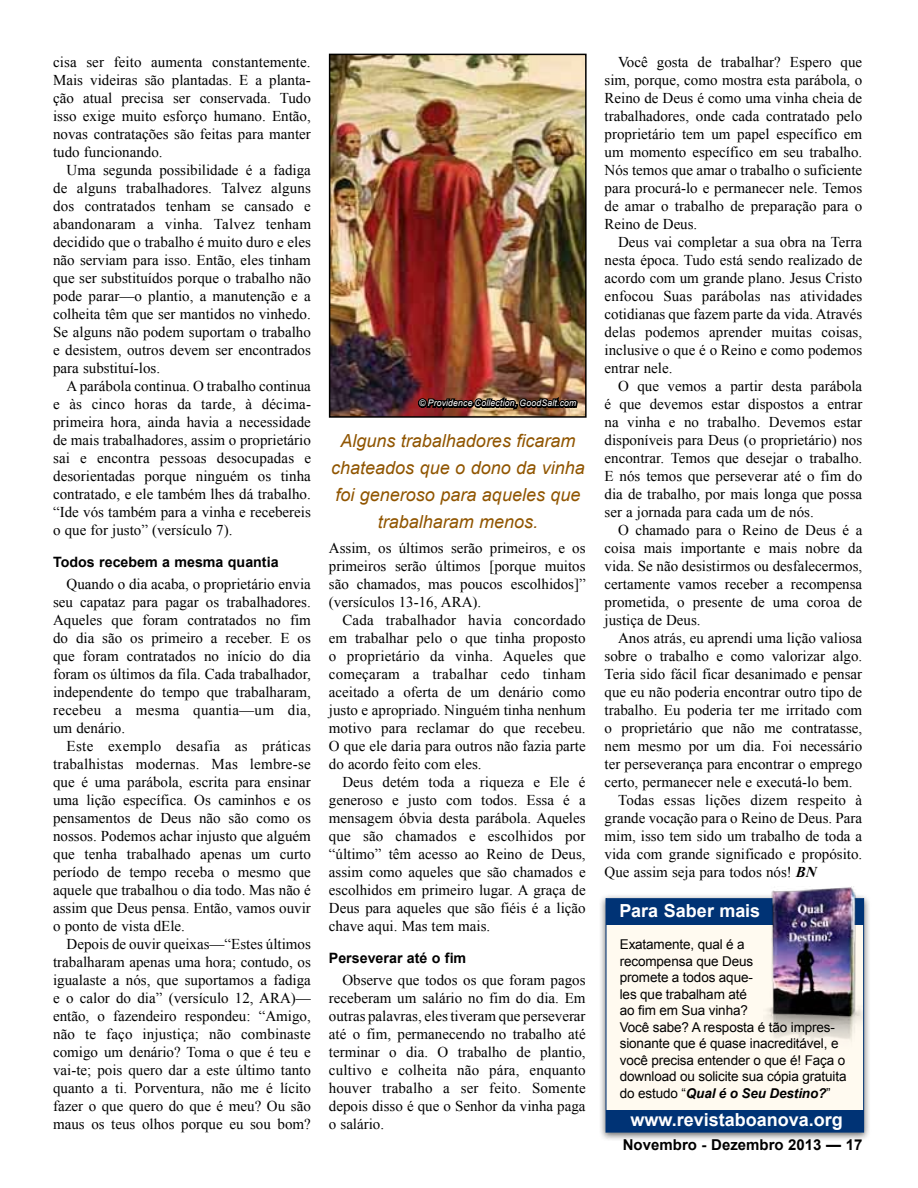
<style>
.page{position:relative;width:918px;height:1188px;background:#fff}
.page>*{position:absolute;margin:0;border:0;box-sizing:border-box;transform-origin:0 0}
.t1{font:italic 18px/27px "Arial";color:#905501;text-align:center}
.t2{font:700 18px "Arial";color:#fff}
.t3{font:15px/18px "Times New Roman";color:#000;text-align:justify}
.t4{font:700 15px "Arial";color:#000}
.t5{font:700 14.25px "Arial";color:#000}
.t6{font:13.5px/16.5px "Arial";letter-spacing:-.01em;color:#000}
.t7{font:italic 9px "Arial";letter-spacing:.025em;color:#fff;scale:.95 1}
.s1{font-weight:700;font-style:italic}
</style>
<div class="page">
<div style="left:599px;top:893px;width:272px;height:249px;background:#000;opacity:.6"></div>
<div style="left:606px;top:898px;width:258px;height:234px;background:#fffaf0;border:1px solid #003375"></div>
<div style="left:606px;top:899px;width:257px;height:26px;background:#003375"></div>
<div style="left:606px;top:1110px;width:258px;height:22px;background:#003375"></div>
<img style="left:763px;top:887px;width:100px;height:167px">
<img style="left:332px;top:57px;width:252px;height:358px">
<div style="left:329px;top:54px;width:258px;height:364px;border:2px solid #000"></div>
<img style="left:416px;top:372px;width:164px;height:46px">
<p class="t3" style="left:53px;top:53px;width:259px">cisa ser feito aumenta constantemente.<br>Mais videiras são plantadas. E a planta&shy;ção atual precisa ser conservada. Tudo isso exige muito esforço humano. Então, novas contratações são feitas para manter tudo funcionando.</p>
<p class="t3" style="left:53px;top:161px;width:259px;text-indent:14px">Uma segunda possibilidade é a fadiga de alguns trabalhadores. Talvez alguns dos contratados tenham se cansado e abandonaram a vinha. Talvez tenham decidido que o trabalho é muito duro e eles não serviam para isso. Então, eles tinham que ser substituídos porque o trabalho não pode parar—o plantio, a manutenção e a colheita têm que ser mantidos no vinhedo.<br>Se alguns não podem suportam o trabalho e desistem, outros devem ser encontrados para substituí-los.</p>
<p class="t3" style="left:53px;top:377px;width:259px;text-indent:14px">A parábola continua. O trabalho continua e às cinco horas da tarde, à décima&shy;primeira hora, ainda havia a necessidade de mais trabalhadores, assim o proprietário sai e encontra pessoas desocupadas e desorientadas porque ninguém os tinha contratado, e ele também lhes dá trabalho. “Ide vós também para a vinha e recebereis o que for justo” (versículo 7).</p>
<p class="t5" style="left:53px;top:552px;width:227px">Todos recebem a mesma quantia</p>
<p class="t3" style="left:53px;top:575px;width:259px;text-indent:14px">Quando o dia acaba, o proprietário envia seu capataz para pagar os trabalhadores.<br>Aqueles que foram contratados no fim do dia são os primeiro a receber. E os que foram contratados no início do dia foram os últimos da fila. Cada trabalhador, independente do tempo que trabalharam, recebeu a mesma quantia—um dia, um denário.</p>
<p class="t3" style="left:53px;top:737px;width:259px;text-indent:14px">Este exemplo desafia as práticas trabalhistas modernas. Mas lembre-se que é uma parábola, escrita para ensinar uma lição específica. Os caminhos e os pensamentos de Deus não são como os nossos. Podemos achar injusto que alguém que tenha trabalhado apenas um curto período de tempo receba o mesmo que aquele que trabalhou o dia todo. Mas não é assim que Deus pensa. Então, vamos ouvir o ponto de vista dEle.</p>
<p class="t3" style="left:53px;top:935px;width:259px;text-indent:14px">Depois de ouvir queixas—“Estes últimos trabalharam apenas uma hora; contudo, os igualaste a nós, que suportamos a fadiga e o calor do dia” (versículo 12, ARA)— então, o fazendeiro respondeu: “Amigo, não te faço injustiça; não combinaste comigo um denário? Toma o que é teu e vai-te; pois quero dar a este último tanto quanto a ti. Porventura, não me é lícito fazer o que quero do que é meu? Ou são maus os teus olhos porque eu sou bom?</p>
<p class="t7" style="left:419px;top:397px;width:167px">© Providence Collection, GoodSalt.com</p>
<p class="t1" style="left:331px;top:427px;width:255px">Alguns trabalhadores ficaram chateados que o dono da vinha foi generoso para aqueles que trabalharam menos.</p>
<p class="t3" style="left:329px;top:539px;width:258px">Assim, os últimos serão primeiros, e os primeiros serão últimos [porque muitos são chamados, mas poucos escolhidos]” (versículos 13-16, ARA).</p>
<p class="t3" style="left:329px;top:611px;width:258px;text-indent:14px">Cada trabalhador havia concordado em trabalhar pelo o que tinha proposto o proprietário da vinha. Aqueles que começaram a trabalhar cedo tinham aceitado a oferta de um denário como justo e apropriado. Ninguém tinha nenhum motivo para reclamar do que recebeu.<br>O que ele daria para outros não fazia parte do acordo feito com eles.</p>
<p class="t3" style="left:329px;top:773px;width:258px;text-indent:13px">Deus detém toda a riqueza e Ele é generoso e justo com todos. Essa é a mensagem óbvia desta parábola. Aqueles que são chamados e escolhidos por “último” têm acesso ao Reino de Deus, assim como aqueles que são chamados e escolhidos em primeiro lugar. A graça de Deus para aqueles que são fiéis é a lição chave aqui. Mas tem mais.</p>
<p class="t5" style="left:329px;top:948px;width:139px">Perseverar até o fim</p>
<p class="t3" style="left:329px;top:971px;width:258px;text-indent:14px">Observe que todos os que foram pagos receberam um salário no fim do dia. Em outras palavras, eles tiveram que perseverar até o fim, permanecendo no trabalho até terminar o dia. O trabalho de plantio, cultivo e colheita não pára, enquanto houver trabalho a ser feito. Somente depois disso é que o Senhor da vinha paga o salário.</p>
<p class="t3" style="left:605px;top:53px;width:259px;text-indent:14px">Você gosta de trabalhar? Espero que sim, porque, como mostra esta parábola, o Reino de Deus é como uma vinha cheia de trabalhadores, onde cada contratado pelo proprietário tem um papel específico em um momento específico em seu trabalho.<br>Nós temos que amar o trabalho o suficiente para procurá-lo e permanecer nele. Temos de amar o trabalho de preparação para o Reino de Deus.</p>
<p class="t3" style="left:605px;top:233px;width:259px;text-indent:14px">Deus vai completar a sua obra na Terra nesta época. Tudo está sendo realizado de acordo com um grande plano. Jesus Cristo enfocou Suas parábolas nas atividades cotidianas que fazem parte da vida. Através delas podemos aprender muitas coisas, inclusive o que é o Reino e como podemos entrar nele.</p>
<p class="t3" style="left:605px;top:377px;width:259px;text-indent:14px">O que vemos a partir desta parábola é que devemos estar dispostos a entrar na vinha e no trabalho. Devemos estar disponíveis para Deus (o proprietário) nos encontrar. Temos que desejar o trabalho.<br>E nós temos que perseverar até o fim do dia de trabalho, por mais longa que possa ser a jornada para cada um de nós.</p>
<p class="t3" style="left:605px;top:521px;width:259px;text-indent:14px">O chamado para o Reino de Deus é a coisa mais importante e mais nobre da vida. Se não desistirmos ou desfalecermos, certamente vamos receber a recompensa prometida, o presente de uma coroa de justiça de Deus.</p>
<p class="t3" style="left:618px;top:629px;width:246px">Anos atrás, eu aprendi uma lição valiosa</p>
<p class="t3" style="left:605px;top:647px;width:259px">sobre o trabalho e como valorizar algo.</p>
<p class="t3" style="left:605px;top:665px;width:259px">Teria sido fácil ficar desanimado e pensar</p>
<p class="t3" style="left:605px;top:683px;width:259px">que eu não poderia encontrar outro tipo de</p>
<p class="t3" style="left:605px;top:701px;width:259px">trabalho. Eu poderia ter me irritado com</p>
<p class="t3" style="left:605px;top:719px;width:259px">o proprietário que não me contratasse,</p>
<p class="t3" style="left:605px;top:737px;width:259px">nem mesmo por um dia. Foi necessário</p>
<p class="t3" style="left:605px;top:755px;width:259px">ter perseverança para encontrar o emprego</p>
<p class="t3" style="left:605px;top:773px;width:249px">certo, permanecer nele e executá-lo bem.</p>
<p class="t3" style="left:618px;top:791px;width:246px">Todas essas lições dizem respeito à</p>
<p class="t3" style="left:605px;top:809px;width:259px">grande vocação para o Reino de Deus. Para</p>
<p class="t3" style="left:605px;top:827px;width:259px">mim, isso tem sido um trabalho de toda a</p>
<p class="t3" style="left:605px;top:845px;width:259px">vida com grande significado e propósito.</p>
<p class="t3" style="left:605px;top:863px;width:214px">Que assim seja para todos nós! <span class="s1">BN</span></p>
<p class="t2" style="left:619px;top:899px;width:142px">Para Saber mais</p>
<p class="t6" style="left:620px;top:936px;width:228px">Exatamente, qual é a<br>recompensa que Deus<br>promete a todos aque-<br>les que trabalham até<br>ao fim em Sua vinha?<br>Você sabe? A resposta é tão impres&shy;sionante que é quase inacreditável, e você precisa entender o que é! Faça o download ou solicite sua cópia gratuita do estudo “<span class="s1">Qual é o Seu Destino?</span>”</p>
<p class="t2" style="left:631px;top:1108px;width:214px">www.revistaboanova.org</p>
<p class="t4" style="left:623px;top:1134px;width:241px">Novembro - Dezembro 2013 — 17</p>
</div>
